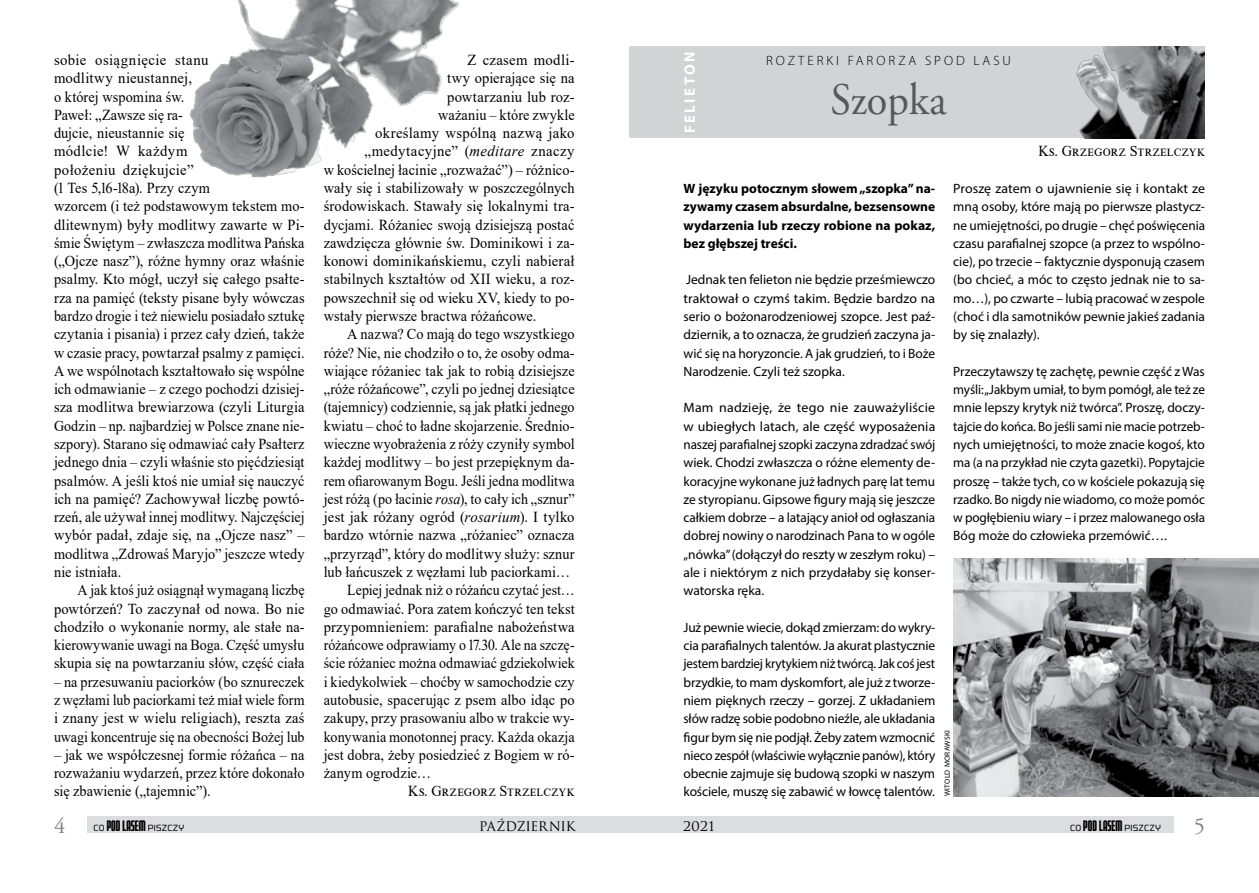
<style>
.page{position:relative;width:1259px;height:893px;background:#fff}
.page>*{position:absolute;margin:0;border:0;box-sizing:border-box;transform-origin:0 0}
.t1{font:45px "Adobe Garamond Pro";color:#58585b;scale:.94 1}
.t2{font:22.5px "Adobe Garamond Pro";color:#808284}
.t3{font:15.3px/18.3px "Times New Roman";letter-spacing:.005em;color:#000}
.t4{font:15.3px/18.3px "Times New Roman";letter-spacing:.005em;color:#000;text-align:justify;scale:.94 1}
.t5{font:15.3px/18.3px "Times New Roman";letter-spacing:.005em;color:#000;text-align:justify;scale:.93 1}
.t6{font:15.3px/18.3px "Times New Roman";letter-spacing:.005em;color:#000;text-align:justify;scale:.92 1}
.t7{font:15.3px "Times New Roman";letter-spacing:.005em;color:#000;scale:.95 1}
.t8{font:15.3px "Times New Roman";letter-spacing:.005em;color:#000;scale:.96 1}
.t9{font:15.3px "Times New Roman";letter-spacing:.03em;color:#000;scale:.94 1}
.t10{font:15.3px "Times New Roman";letter-spacing:.03em;color:#000}
.t11{font:15.3px "Trajan Pro";letter-spacing:-.005em;color:#000;scale:.94 1}
.t12{font:15.3px "Times New Roman";letter-spacing:.025em;color:#000}
.t13{font:700 15px "Myriad Pro";letter-spacing:.16em;color:#fff}
.t14{font:13.5px/18.3px "Myriad Pro";color:#000;text-align:justify}
.t15{font:700 13.5px/18.3px "Myriad Pro";color:#000;text-align:justify}
.t16{font:300 13.5px "Myriad Pro";letter-spacing:.22em;color:#000}
.t17{font:9px "Morgan Big";letter-spacing:.03em;color:#000;scale:.94 1}
.t18{font:7.5px "Myriad Pro";letter-spacing:.04em;color:#000}
.s1{font-style:italic}
.s2{font-family:"Morgan Tower Four";font-size:15.3px}
</style>
<div class="page">
<div style="left:87px;top:817px;width:544px;height:16px;background:#dcddde"></div>
<div style="left:629px;top:817px;width:545px;height:16px;background:#dcddde"></div>
<div style="left:629px;top:47px;width:576px;height:91px;background:#d1d3d4"></div>
<img style="left:953px;top:559px;width:306px;height:237px">
<img style="left:1076px;top:47px;width:129px;height:91px">
<img style="left:189px;top:0;width:271px;height:178px">
<p class="t3" style="left:54px;top:50px;width:252px">sobie osiągnięcie stanu<br>modlitwy nieustannej,<br>o której wspomina św.<br>Paweł: „Zawsze się ra-<br>dujcie, nieustannie się<br>módlcie! W każdym<br>położeniu dziękujcie”<br>(1 Tes 5,16-18a). Przy czym<br>wzorcem (i też podstawowym tekstem mo&shy;dlitewnym) były modlitwy zawarte w Pi&shy;śmie Świętym – zwłaszcza modlitwa Pańska („Ojcze nasz”), różne hymny oraz właśnie psalmy. Kto mógł, uczył się całego psałte&shy;rza na pamięć (teksty pisane były wówczas bardzo drogie i też niewielu posiadało sztukę czytania i pisania) i przez cały dzień, także w czasie pracy, powtarzał psalmy z pamięci.<br>A we wspólnotach kształtowało się wspólne ich odmawianie – z czego pochodzi dzisiej&shy;sza modlitwa brewiarzowa (czyli Liturgia Godzin – np. najbardziej w Polsce znane nie&shy;szpory). Starano się odmawiać cały Psałterz jednego dnia – czyli właśnie sto pięćdziesiąt psalmów. A jeśli ktoś nie umiał się nauczyć ich na pamięć? Zachowywał liczbę powtó&shy;rzeń, ale używał innej modlitwy. Najczęściej wybór padał, zdaje się, na „Ojcze nasz” – modlitwa „Zdrowaś Maryjo” jeszcze wtedy nie istniała.</p>
<p class="t6" style="left:54px;top:581px;width:274px;text-indent:23px">A jak ktoś już osiągnął wymaganą liczbę powtórzeń? To zaczynał od nowa. Bo nie chodziło o wykonanie normy, ale stałe na&shy;kierowywanie uwagi na Boga. Część umysłu skupia się na powtarzaniu słów, część ciała</p>
<p class="t5" style="left:54px;top:672px;width:271px">– na przesuwaniu paciorków (bo sznureczek z węzłami lub paciorkami też miał wiele form i znany jest w wielu religiach), reszta zaś uwagi koncentruje się na obecności Bożej lub</p>
<p class="t4" style="left:54px;top:745px;width:268px">– jak we współczesnej formie różańca – na rozważaniu wydarzeń, przez które dokonało się zbawienie („tajemnic”).</p>
<p class="t12" style="left:467px;top:49px;width:109px">Z czasem modli-</p>
<p class="t7" style="left:447px;top:67px;width:136px">twy opierające się na</p>
<p class="t8" style="left:447px;top:86px;width:134px">powtarzaniu lub roz-</p>
<p class="t4" style="left:438px;top:105px;width:147px">ważaniu – które zwykle</p>
<p class="t3" style="left:375px;top:123px;width:201px">określamy wspólną nazwą jako</p>
<p class="t10" style="left:364px;top:141px;width:212px">„medytacyjne” (<span class="s1">meditare</span> znaczy</p>
<p class="t4" style="left:324px;top:160px;width:268px">w kościelnej łacinie „rozważać”) – różnico-</p>
<p class="t4" style="left:324px;top:178px;width:268px">wały się i stabilizowały w poszczególnych</p>
<p class="t8" style="left:324px;top:195px;width:263px">środowiskach. Stawały się lokalnymi tra-</p>
<p class="t7" style="left:324px;top:214px;width:266px">dycjami. Różaniec swoją dzisiejszą postać</p>
<p class="t4" style="left:324px;top:233px;width:268px">zawdzięcza głównie św. Dominikowi i za-</p>
<p class="t3" style="left:324px;top:251px;width:252px">konowi dominikańskiemu, czyli nabierał</p>
<p class="t7" style="left:324px;top:269px;width:266px">stabilnych kształtów od XII wieku, a roz-</p>
<p class="t4" style="left:324px;top:288px;width:268px">powszechnił się od wieku XV, kiedy to po-</p>
<p class="t4" style="left:324px;top:306px;width:228px">wstały pierwsze bractwa różańcowe.</p>
<p class="t4" style="left:347px;top:325px;width:243px">A nazwa? Co mają do tego wszystkiego</p>
<p class="t4" style="left:324px;top:343px;width:268px">róże? Nie, nie chodziło o to, że osoby odma-</p>
<p class="t4" style="left:324px;top:361px;width:268px">wiające różaniec tak jak to robią dzisiejsze</p>
<p class="t5" style="left:324px;top:379px;width:271px">„róże różańcowe”, czyli po jednej dziesiątce</p>
<p class="t5" style="left:324px;top:398px;width:271px">(tajemnicy) codziennie, są jak płatki jednego</p>
<p class="t5" style="left:324px;top:416px;width:271px">kwiatu – choć to ładne skojarzenie. Średnio-</p>
<p class="t5" style="left:324px;top:434px;width:271px">wieczne wyobrażenia z róży czyniły symbol</p>
<p class="t4" style="left:324px;top:453px;width:268px">każdej modlitwy – bo jest przepięknym da-</p>
<p class="t6" style="left:324px;top:471px;width:274px">rem ofiarowanym Bogu. Jeśli jedna modlitwa</p>
<p class="t6" style="left:324px;top:489px;width:274px">jest różą (po łacinie <span class="s1">rosa</span>), to cały ich „sznur”</p>
<p class="t3" style="left:324px;top:507px;width:252px">jest jak różany ogród (<span class="s1">rosarium</span>). I tylko</p>
<p class="t4" style="left:324px;top:526px;width:268px">bardzo wtórnie nazwa „różaniec” oznacza</p>
<p class="t4" style="left:324px;top:544px;width:268px">„przyrząd”, który do modlitwy służy: sznur</p>
<p class="t4" style="left:324px;top:562px;width:264px">lub łańcuszek z węzłami lub paciorkami…</p>
<p class="t6" style="left:347px;top:581px;width:249px">Lepiej jednak niż o różańcu czytać jest…</p>
<p class="t4" style="left:324px;top:599px;width:268px">go odmawiać. Pora zatem kończyć ten tekst</p>
<p class="t7" style="left:324px;top:616px;width:266px">przypomnieniem: parafialne nabożeństwa</p>
<p class="t6" style="left:324px;top:635px;width:274px">różańcowe odprawiamy o 17.30. Ale na szczę-</p>
<p class="t6" style="left:324px;top:654px;width:274px">ście różaniec można odmawiać gdziekolwiek</p>
<p class="t5" style="left:324px;top:672px;width:271px">i kiedykolwiek – choćby w samochodzie czy</p>
<p class="t7" style="left:324px;top:689px;width:266px">autobusie, spacerując z psem albo idąc po</p>
<p class="t5" style="left:324px;top:709px;width:271px">zakupy, przy prasowaniu albo w trakcie wy-</p>
<p class="t5" style="left:324px;top:727px;width:271px">konywania monotonnej pracy. Każda okazja</p>
<p class="t4" style="left:324px;top:745px;width:268px">jest dobra, żeby posiedzieć z Bogiem w ró-</p>
<p class="t4" style="left:324px;top:763px;width:116px">żanym ogrodzie…</p>
<p class="t9" style="left:408px;top:780px;width:178px">Ks. Grzegorz Strzelczyk</p>
<p class="t13" style="left:680px;top:133px;width:83px;rotate:-90deg">FELIETON</p>
<p class="t16" style="left:766px;top:53px;width:246px">ROZTERKI FARORZA SPOD LASU</p>
<h1 class="t1" style="left:830px;top:73px;width:125px">Szopka</h1>
<p class="t9" style="left:1038px;top:141px;width:178px">Ks. Grzegorz Strzelczyk</p>
<p class="t15" style="left:683px;top:179px;width:253px">W języku potocznym słowem „szopka” na&shy;zywamy czasem absurdalne, bezsensowne wydarzenia lub rzeczy robione na pokaz, bez głębszej treści.</p>
<p class="t14" style="left:683px;top:271px;width:253px">Jednak ten felieton nie będzie prześmiewczo traktował o czymś takim. Będzie bardzo na serio o bożonarodzeniowej szopce. Jest paź&shy;dziernik, a to oznacza, że grudzień zaczyna ja&shy;wić się na horyzoncie. A jak grudzień, to i Boże Narodzenie. Czyli też szopka.</p>
<p class="t14" style="left:683px;top:399px;width:253px">Mam nadzieję, że tego nie zauważyliście w ubiegłych latach, ale część wyposażenia naszej parafialnej szopki zaczyna zdradzać swój wiek. Chodzi zwłaszcza o różne elementy de&shy;koracyjne wykonane już ładnych parę lat temu ze styropianu. Gipsowe figury mają się jeszcze całkiem dobrze – a latający anioł od ogłaszania dobrej nowiny o narodzinach Pana to w ogóle „nówka” (dołączył do reszty w zeszłym roku) – ale i niektórym z nich przydałaby się konser&shy;watorska ręka.</p>
<p class="t14" style="left:683px;top:618px;width:253px">Już pewnie wiecie, dokąd zmierzam: do wykry&shy;cia parafialnych talentów. Ja akurat plastycznie jestem bardziej krytykiem niż twórcą. Jak coś jest brzydkie, to mam dyskomfort, ale już z tworze&shy;niem pięknych rzeczy – gorzej. Z układaniem słów radzę sobie podobno nieźle, ale układania figur bym się nie podjął. Żeby zatem wzmocnić nieco zespół (właściwie wyłącznie panów), który obecnie zajmuje się budową szopki w naszym kościele, muszę się zabawić w łowcę talentów.</p>
<p class="t14" style="left:953px;top:179px;width:253px">Proszę zatem o ujawnienie się i kontakt ze mną osoby, które mają po pierwsze plastycz&shy;ne umiejętności, po drugie – chęć poświęcenia czasu parafialnej szopce (a przez to wspólno&shy;cie), po trzecie – faktycznie dysponują czasem (bo chcieć, a móc to często jednak nie to sa&shy;mo…), po czwarte – lubią pracować w zespole (choć i dla samotników pewnie jakieś zadania by się znalazły).</p>
<p class="t14" style="left:953px;top:362px;width:253px">Przeczytawszy tę zachętę, pewnie część z Was myśli: „Jakbym umiał, to bym pomógł, ale też ze mnie lepszy krytyk niż twórca”. Proszę, doczy&shy;tajcie do końca. Bo jeśli sami nie macie potrzeb&shy;nych umiejętności, to może znacie kogoś, kto ma (a na przykład nie czyta gazetki). Popytajcie proszę – także tych, co w kościele pokazują się rzadko. Bo nigdy nie wiadomo, co może pomóc w pogłębieniu wiary – i przez malowanego osła Bóg może do człowieka przemówić….</p>
<p class="t18" style="left:942px;top:796px;width:68px;rotate:-90deg">WITOLD MORAWSKI</p>
<h2 class="t2" style="left:54px;top:812px;width:13px">4</h2>
<p class="t17" style="left:94px;top:821px;width:98px">CO <span class="s2">POD LASEM</span> PISZCZY</p>
<p class="t11" style="left:479px;top:815px;width:104px">PAŹDZIERNIK</p>
<p class="t11" style="left:683px;top:815px;width:35px">2021</p>
<p class="t17" style="left:1070px;top:821px;width:98px">CO <span class="s2">POD LASEM</span> PISZCZY</p>
<h2 class="t2" style="left:1193px;top:812px;width:13px">5</h2>
</div>
